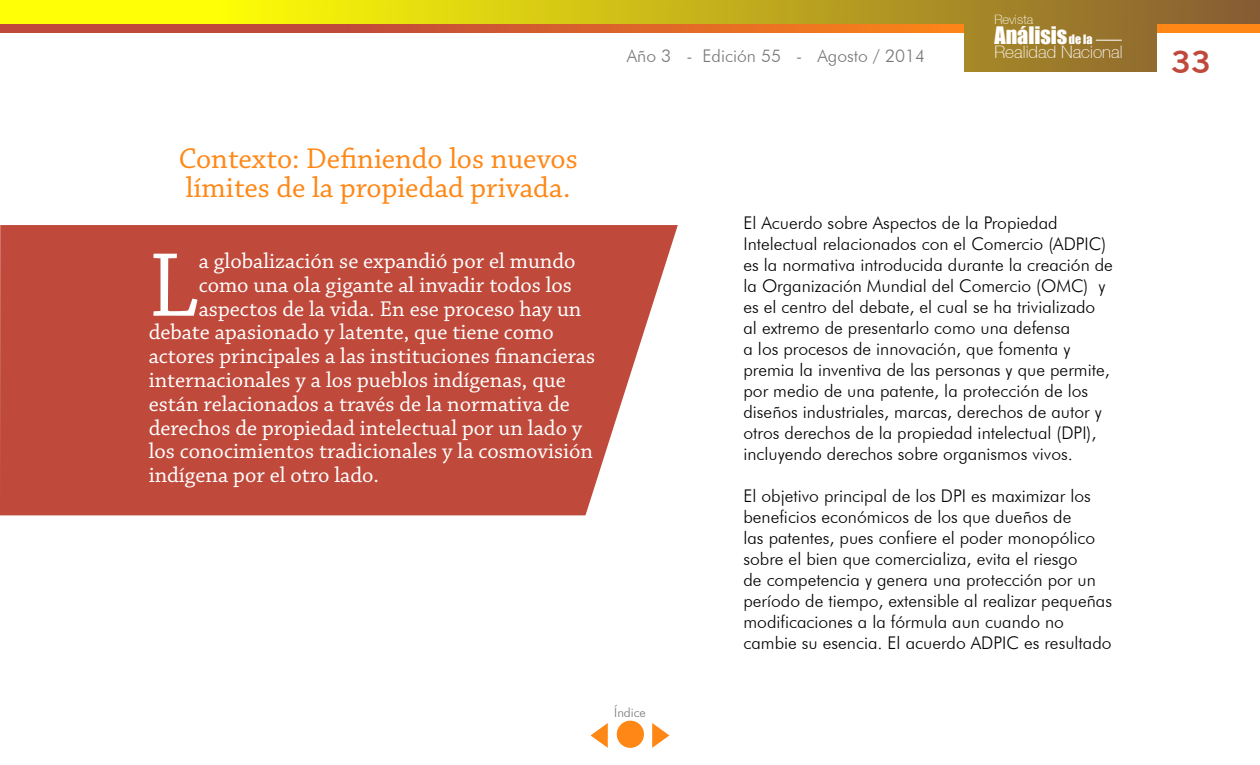
<style>
.page{position:relative;width:1260px;height:765px;background:#fff}
.page>*{position:absolute;margin:0;border:0;box-sizing:border-box;transform-origin:0 0}
.t1{font:95.62px "Chaparral Pro";color:#fff}
.t2{font:700 31.25px "Goethe Gothic";color:#bf493b}
.t3{font:30px/28.8px "Chaparral Pro";color:#ff8716}
.t4{font:22.5px "Chaparral Pro";color:#fff}
.t5{font:22.12px "Impact";color:#fff}
.t6{font:300 17.5px/21px "Futura BT";color:#000}
.t7{font:300 17.5px "Futura BT";color:#77787b}
.t8{font:100 17.12px "Helvetica 35";color:#fff}
.t9{font:100 12.88px "Helvetica 35";color:#fff}
.t10{font:300 12.75px "Futura BT";color:#757679}
.s1{font-size:11.88px}
</style>
<div class="page">
<svg style="left:0;top:23px;width:1260px;height:10px;background:#d76a2a"></svg>
<svg style="left:0;top:0;width:1260px;height:23px;background:#d5c614"></svg>
<div style="left:964px;top:0;width:192px;height:71px;background:linear-gradient(to right,#a78927,#916b2f)"></div>
<div style="left:617px;top:721px;width:27px;height:27px;background:#ff8716;border-radius:50%"></div>
<svg style="left:1096px;top:40px;width:26px;height:1px"></svg>
<svg style="left:0;top:225px;width:678px;height:290px;background:#c35548"></svg>
<svg style="left:652px;top:723px;width:17px;height:25px"></svg>
<svg style="left:591px;top:723px;width:17px;height:25px"></svg>
<p class="t7" style="left:627px;top:49px;width:300px">Año 3 - Edición 55 - Agosto / 2014</p>
<p class="t9" style="left:994px;top:12px;width:40px">Revista</p>
<p class="t5" style="left:994px;top:24px;width:100px">Análisis<span class="s1">de la</span></p>
<p class="t8" style="left:994px;top:42px;width:130px">Realidad Nacional</p>
<h3 class="t3" style="left:179px;top:147px;width:401px">Contexto: Deiniendo los nuevos límites de la propiedad privada.</h3>
<h1 class="t1" style="left:149px;top:248px;width:51px">L</h1>
<p class="t4" style="left:199px;top:252px;width:378px">a globalización se expandió por el mundo</p>
<p class="t4" style="left:199px;top:276px;width:375px">como una ola gigante al invadir todos los</p>
<p class="t4" style="left:199px;top:300px;width:384px">aspectos de la vida. En ese proceso hay un</p>
<p class="t4" style="left:149px;top:323px;width:407px">debate apasionado y latente, que tiene como</p>
<p class="t4" style="left:149px;top:347px;width:448px">actores principales a las instituciones inancieras</p>
<p class="t4" style="left:149px;top:371px;width:418px">internacionales y a los pueblos indígenas, que</p>
<p class="t4" style="left:149px;top:395px;width:423px">están relacionados a través de la normativa de</p>
<p class="t4" style="left:149px;top:418px;width:435px">derechos de propiedad intelectual por un lado y</p>
<p class="t4" style="left:149px;top:442px;width:446px">los conocimientos tradicionales y la cosmovisión</p>
<p class="t4" style="left:149px;top:466px;width:232px">indígena por el otro lado.</p>
<p class="t10" style="left:614px;top:707px;width:33px">Índice</p>
<p class="t6" style="left:743px;top:214px;width:371px">El Acuerdo sobre Aspectos de la Propiedad Intelectual relacionados con el Comercio (ADPIC) es la normativa introducida durante la creación de la Organización Mundial del Comercio (OMC) y es el centro del debate, el cual se ha trivializado al extremo de presentarlo como una defensa<br>a los procesos de innovación, que fomenta y premia la inventiva de las personas y que permite, por medio de una patente, la protección de los diseños industriales, marcas, derechos de autor y otros derechos de la propiedad intelectual (DPI), incluyendo derechos sobre organismos vivos.</p>
<p class="t6" style="left:743px;top:487px;width:370px">El objetivo principal de los DPI es maximizar los beneficios económicos de los que dueños de<br>las patentes, pues confiere el poder monopólico sobre el bien que comercializa, evita el riesgo<br>de competencia y genera una protección por un período de tiempo, extensible al realizar pequeñas modificaciones a la fórmula aun cuando no cambie su esencia. El acuerdo ADPIC es resultado</p>
<h2 class="t2" style="left:1171px;top:49px;width:41px">33</h2>
</div>
